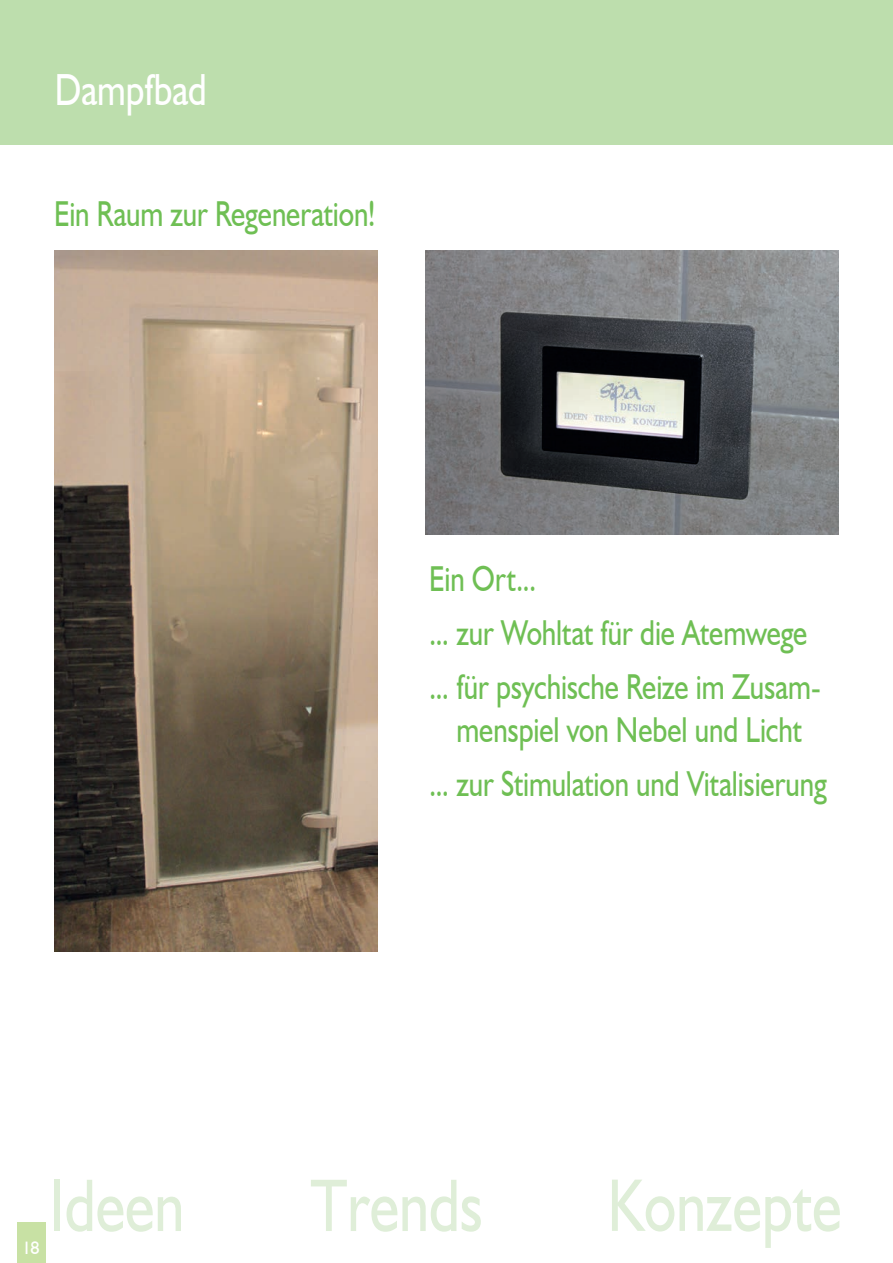
<style>
.page{position:relative;width:893px;height:1263px;background:#fff}
.page>*{position:absolute;margin:0;border:0;box-sizing:border-box;transform-origin:0 0}
.t1{font:75px "Humanist 521 BT";color:#dfeed8;scale:.8 1}
.t2{font:45px "Humanist 521 BT";color:#fff;scale:.8 1}
.t3{font:36px/54px "Humanist 521 BT";letter-spacing:-.005em;color:#6fbf54;scale:.8 1}
.t4{font:18px "Humanist 521 BT";color:#fff}
.t5{font:300 18px "Humanist 521 BT";color:#fff}
.s1{color:#fff}
</style>
<div class="page">
<div style="left:17px;top:1222px;width:28px;height:41px;background:#c8e1a4"></div>
<div style="left:0;top:0;width:893px;height:145px;background:#bddead"></div>
<img style="left:54px;top:251px;width:323px;height:700px">
<img style="left:425px;top:251px;width:414px;height:284px">
<p class="t2" style="left:55px;top:61px;width:191px">Dampfbad</p>
<p class="t3" style="left:54px;top:179px;width:406px">Ein Raum zur Regeneration!</p>
<p class="t3" style="left:54px;top:186px;width:403px">Ein Raum zur Regeneration!</p>
<p class="t3" style="left:429px;top:551px;width:491px">Ein Ort...<br>... zur Wohltat für die Atemwege ... für psychische Reize im Zusam-</p>
<p class="t3" style="left:429px;top:702px;width:499px"><span class="s1">...</span> menspiel von Nebel und Licht ... zur Stimulation und Vitalisierung</p>
<p class="t5" style="left:26px;top:1233px;width:11px">6</p>
<p class="t4" style="left:22px;top:1236px;width:19px">18</p>
<h1 class="t1" style="left:50px;top:1144px;width:170px">Ideen</h1>
<h1 class="t1" style="left:316px;top:1144px;width:203px">Trends</h1>
<h1 class="t1" style="left:607px;top:1144px;width:293px">Konzepte</h1>
<h1 class="t1" style="left:50px;top:1159px;width:170px">Ideen</h1>
<h1 class="t1" style="left:310px;top:1159px;width:217px">Trends</h1>
<h1 class="t1" style="left:607px;top:1159px;width:294px">Konzepte</h1>
</div>
